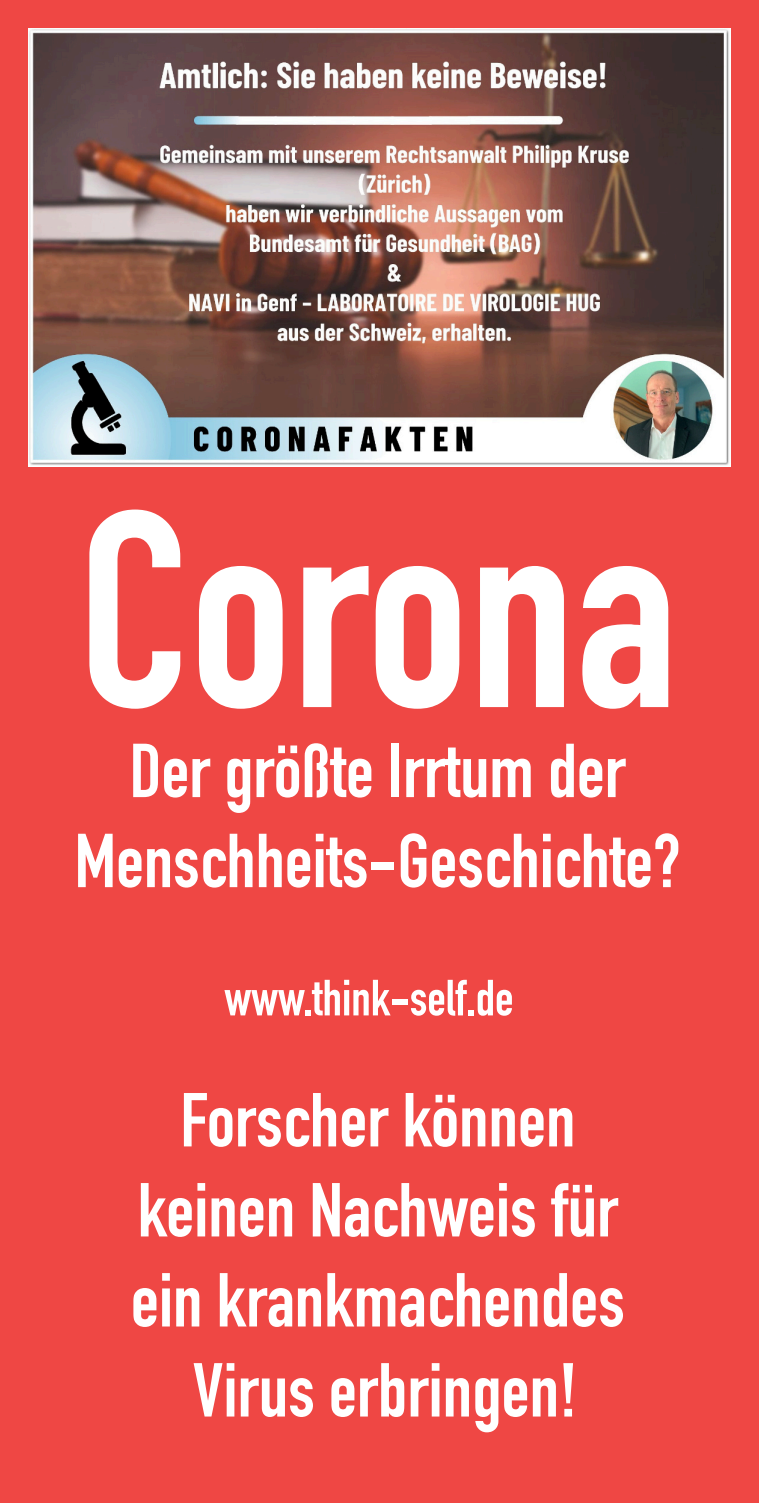
<style>
.page{position:relative;width:759px;height:1503px;background:#fff}
.page>*{position:absolute;margin:0;border:0;box-sizing:border-box;transform-origin:0 0}
.t1{font:700 275px "DIN Condensed";color:#fff}
.t2{font:700 75px/90px "DIN Condensed";color:#fff;text-align:center}
.t3{font:700 50px "DIN Condensed";color:#fff}
</style>
<div class="page">
<div style="left:0;top:0;width:758px;height:1502px;background:#ef4744"></div>
<img style="left:28px;top:28px;width:702px;height:438px">
<h1 class="t1" style="left:78px;top:511px;width:600px">Corona</h1>
<p class="t2" style="left:74px;top:736px;width:607px">Der größte Irrtum der<br>Menschheits-Geschichte?</p>
<p class="t3" style="left:224px;top:979px;width:290px">www.think-self.de</p>
<p class="t2" style="left:131px;top:1085px;width:495px">Forscher können keinen Nachweis für ein krankmachendes<br>Virus erbringen!</p>
</div>
